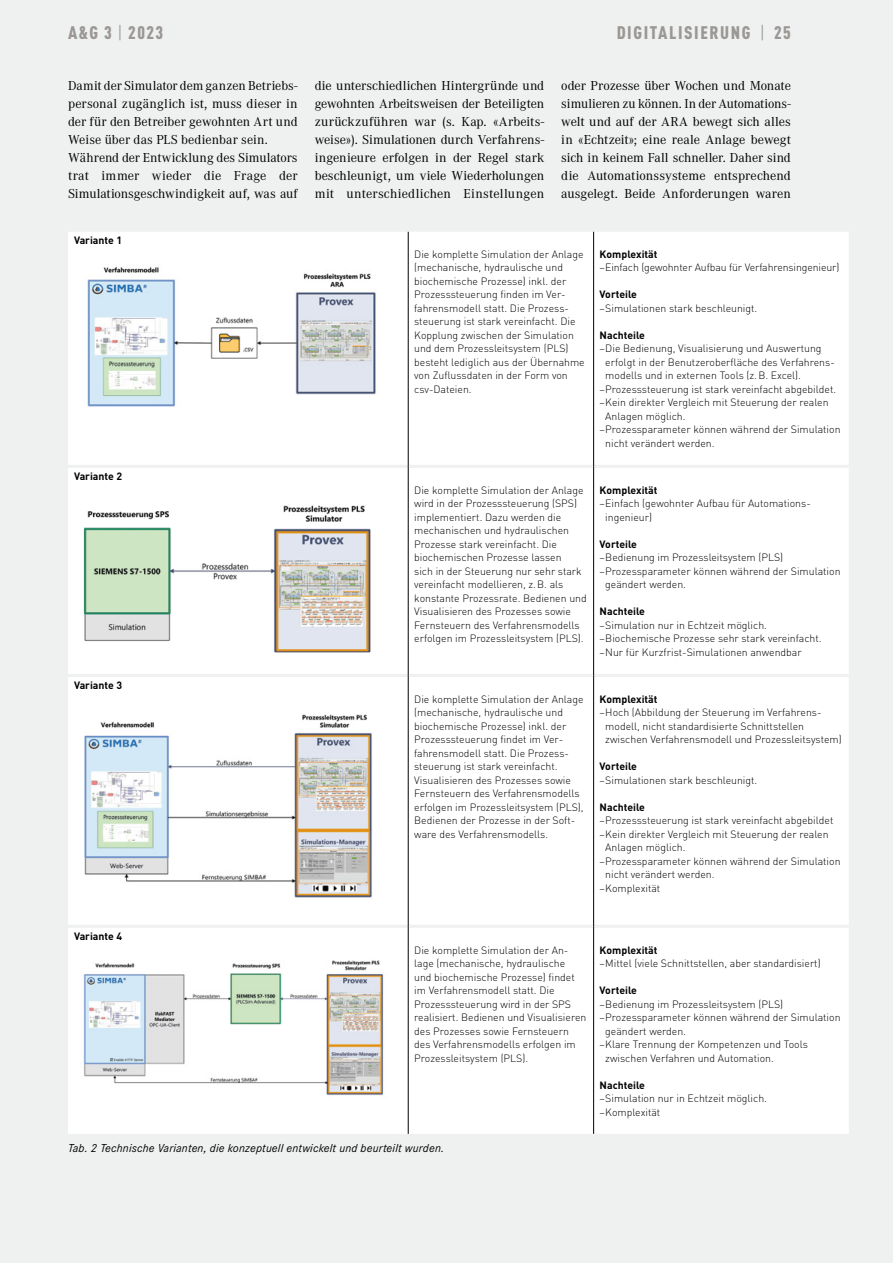
<style>
.page{position:relative;width:893px;height:1263px;background:#eff0f0}
.page>*{position:absolute;margin:0;border:0;box-sizing:border-box;transform-origin:0 0}
.t1{font:900 condensed 18px "DINOT";letter-spacing:.09em;color:#9a9794}
.t2{font:13.5px/18px "Corporate A";letter-spacing:.005em;color:#000;text-align:justify}
.t3{font:italic 12px "Corporate S";letter-spacing:.015em;color:#000}
.t4{font:300 10.5px/13.5px "DINOT";color:#000}
.t5{font:700 10.5px "DINOT";color:#000}
.s1{font-weight:400}
</style>
<div class="page">
<div style="left:68px;top:232px;width:781px;height:902px;background:#fff"></div>
<hr style="left:68px;top:465px;width:340px;height:3px;background:#eff0f0">
<hr style="left:409px;top:465px;width:184px;height:3px;background:#eff0f0">
<hr style="left:594px;top:465px;width:255px;height:3px;background:#eff0f0">
<hr style="left:68px;top:674px;width:340px;height:3px;background:#eff0f0">
<hr style="left:409px;top:674px;width:184px;height:3px;background:#eff0f0">
<hr style="left:594px;top:674px;width:255px;height:3px;background:#eff0f0">
<hr style="left:68px;top:925px;width:340px;height:3px;background:#eff0f0">
<hr style="left:409px;top:925px;width:184px;height:3px;background:#eff0f0">
<hr style="left:594px;top:925px;width:255px;height:3px;background:#eff0f0">
<hr style="left:408px;top:232px;width:1px;height:234px;background:#000">
<hr style="left:593px;top:232px;width:1px;height:234px;background:#000">
<hr style="left:408px;top:466px;width:1px;height:209px;background:#000">
<hr style="left:593px;top:466px;width:1px;height:209px;background:#000">
<hr style="left:408px;top:675px;width:1px;height:251px;background:#000">
<hr style="left:593px;top:675px;width:1px;height:251px;background:#000">
<hr style="left:408px;top:926px;width:1px;height:208px;background:#000">
<hr style="left:593px;top:926px;width:1px;height:208px;background:#000">
<img style="left:74px;top:258px;width:317px;height:162px">
<img style="left:74px;top:494px;width:311px;height:162px">
<img style="left:74px;top:703px;width:313px;height:208px">
<img style="left:74px;top:954px;width:319px;height:147px">
<h1 class="t1" style="left:68px;top:22px;width:97px">A&amp;G 3 <span class="s1">|</span> 2023</h1>
<h1 class="t1" style="left:617px;top:22px;width:176px">DIGITALISIERUNG <span class="s1">|</span> 25</h1>
<p class="t2" style="left:68px;top:76px;width:231px;text-align:left">Damit der Simulator dem ganzen Betriebs&shy;personal zugänglich ist, muss dieser in der für den Betreiber gewohnten Art und Weise über das PLS bedienbar sein.<br>Während der Entwicklung des Simulators trat immer wieder die Frage der Simulationsgeschwindigkeit auf, was auf</p>
<p class="t2" style="left:315px;top:76px;width:231px">die unterschiedlichen Hintergründe und gewohnten Arbeitsweisen der Beteiligten zurückzuführen war (s. Kap. «Arbeits&shy;weise»). Simulationen durch Verfahrens&shy;ingenieure erfolgen in der Regel stark beschleunigt, um viele Wiederholungen mit unterschiedlichen Einstellungen</p>
<p class="t2" style="left:561px;top:76px;width:231px">oder Prozesse über Wochen und Monate simulieren zu können. In der Automations&shy;welt und auf der ARA bewegt sich alles in «Echtzeit»; eine reale Anlage bewegt sich in keinem Fall schneller. Daher sind die Automationssysteme entsprechend ausgelegt. Beide Anforderungen waren</p>
<p class="t5" style="left:74px;top:233px;width:50px">Variante 1</p>
<p class="t5" style="left:74px;top:469px;width:50px">Variante 2</p>
<p class="t5" style="left:74px;top:678px;width:50px">Variante 3</p>
<p class="t5" style="left:74px;top:929px;width:50px">Variante 4</p>
<p class="t4" style="left:414px;top:247px;width:172px">Die komplette Simulation der Anlage (mechanische, hydraulische und biochemische Prozesse) inkl. der<br>Prozesssteuerung finden im Ver&shy;fahrensmodell statt. Die Prozess&shy;steuerung ist stark vereinfacht. Die<br>Kopplung zwischen der Simulation und dem Prozessleitsystem (PLS) besteht lediglich aus der Übernahme von Zuflussdaten in der Form von csv-Dateien.</p>
<p class="t5" style="left:600px;top:247px;width:59px">Komplexität</p>
<p class="t4" style="left:600px;top:260px;width:241px">–Einfach (gewohnter Aufbau für Verfahrensingenieur)</p>
<p class="t5" style="left:600px;top:287px;width:39px">Vorteile</p>
<p class="t4" style="left:600px;top:301px;width:159px">–Simulationen stark beschleunigt.</p>
<p class="t5" style="left:600px;top:328px;width:47px">Nachteile</p>
<p class="t4" style="left:600px;top:341px;width:223px">–Die Bedienung, Visualisierung und Auswertung</p>
<p class="t4" style="left:605px;top:355px;width:231px">erfolgt in der Benutzeroberfläche des Verfahrens-</p>
<p class="t4" style="left:605px;top:368px;width:197px">modells und in externen Tools (z.B. Excel).</p>
<p class="t4" style="left:600px;top:382px;width:238px">–Prozesssteuerung ist stark vereinfacht abgebildet.</p>
<p class="t4" style="left:600px;top:395px;width:230px">–Kein direkter Vergleich mit Steuerung der realen</p>
<p class="t4" style="left:605px;top:409px;width:82px">Anlagen möglich.</p>
<p class="t4" style="left:600px;top:422px;width:242px">–Prozessparameter können während der Simulation</p>
<p class="t4" style="left:605px;top:436px;width:111px">nicht verändert werden.</p>
<p class="t4" style="left:414px;top:483px;width:174px">Die komplette Simulation der Anlage wird in der Prozesssteuerung (SPS) implementiert. Dazu werden die mechanischen und hydraulischen Prozesse stark vereinfacht. Die biochemischen Prozesse lassen<br>sich in der Steuerung nur sehr stark vereinfacht modellieren, z.B. als konstante Prozessrate. Bedienen und Visualisieren des Prozesses sowie Fernsteuern des Verfahrensmodells erfolgen im Prozessleitsystem (PLS).</p>
<p class="t5" style="left:600px;top:483px;width:59px">Komplexität</p>
<p class="t4" style="left:605px;top:496px;width:207px;text-indent:-6px">–Einfach (gewohnter Aufbau für Automations&shy;ingenieur)</p>
<p class="t5" style="left:600px;top:537px;width:39px">Vorteile</p>
<p class="t4" style="left:600px;top:550px;width:185px">–Bedienung im Prozessleitsystem (PLS)</p>
<p class="t4" style="left:600px;top:564px;width:242px">–Prozessparameter können während der Simulation</p>
<p class="t4" style="left:605px;top:577px;width:82px">geändert werden.</p>
<p class="t5" style="left:600px;top:604px;width:47px">Nachteile</p>
<p class="t4" style="left:600px;top:618px;width:223px">–Simulation nur in Echtzeit möglich. –Biochemische Prozesse sehr stark vereinfacht. –Nur für Kurzfrist-Simulationen anwendbar</p>
<p class="t4" style="left:414px;top:692px;width:171px">Die komplette Simulation der Anlage (mechanische, hydraulische und biochemische Prozesse) inkl. der Prozesssteuerung findet im Ver&shy;fahrensmodell statt. Die Prozess&shy;steuerung ist stark vereinfacht.<br>Visualisieren des Prozesses sowie Fernsteuern des Verfahrensmodells erfolgen im Prozessleitsystem (PLS), Bedienen der Prozesse in der Soft&shy;ware des Verfahrensmodells.</p>
<p class="t5" style="left:600px;top:692px;width:59px">Komplexität</p>
<p class="t4" style="left:605px;top:705px;width:238px;text-indent:-6px">–Hoch (Abbildung der Steuerung im Verfahrens&shy;modell, nicht standardisierte Schnittstellen zwischen Verfahrensmodell und Prozessleitsystem)</p>
<p class="t5" style="left:600px;top:759px;width:39px">Vorteile</p>
<p class="t4" style="left:600px;top:773px;width:159px">–Simulationen stark beschleunigt.</p>
<p class="t5" style="left:600px;top:800px;width:47px">Nachteile</p>
<p class="t4" style="left:600px;top:813px;width:235px">–Prozesssteuerung ist stark vereinfacht abgebildet</p>
<p class="t4" style="left:600px;top:827px;width:230px">–Kein direkter Vergleich mit Steuerung der realen</p>
<p class="t4" style="left:605px;top:840px;width:82px">Anlagen möglich.</p>
<p class="t4" style="left:600px;top:854px;width:242px">–Prozessparameter können während der Simulation</p>
<p class="t4" style="left:605px;top:867px;width:111px">nicht verändert werden.</p>
<p class="t4" style="left:600px;top:881px;width:62px">–Komplexität</p>
<p class="t4" style="left:414px;top:943px;width:174px">Die komplette Simulation der An&shy;lage (mechanische, hydraulische<br>und biochemische Prozesse) findet im Verfahrensmodell statt. Die Prozesssteuerung wird in der SPS realisiert. Bedienen und Visualisieren des Prozesses sowie Fernsteuern des Verfahrensmodells erfolgen im Prozessleitsystem (PLS).</p>
<p class="t5" style="left:600px;top:943px;width:59px">Komplexität</p>
<p class="t4" style="left:600px;top:956px;width:223px">–Mittel (viele Schnittstellen, aber standardisiert)</p>
<p class="t5" style="left:600px;top:983px;width:39px">Vorteile</p>
<p class="t4" style="left:600px;top:997px;width:185px">–Bedienung im Prozessleitsystem (PLS)</p>
<p class="t4" style="left:600px;top:1010px;width:242px">–Prozessparameter können während der Simulation</p>
<p class="t4" style="left:605px;top:1024px;width:82px">geändert werden.</p>
<p class="t4" style="left:600px;top:1037px;width:210px">–Klare Trennung der Kompetenzen und Tools</p>
<p class="t4" style="left:605px;top:1051px;width:170px">zwischen Verfahren und Automation.</p>
<p class="t5" style="left:600px;top:1078px;width:47px">Nachteile</p>
<p class="t4" style="left:600px;top:1091px;width:169px">–Simulation nur in Echtzeit möglich. –Komplexität</p>
<p class="t3" style="left:68px;top:1139px;width:378px">Tab. 2 Technische Varianten, die konzeptuell entwickelt und beurteilt wurden.</p>
</div>
